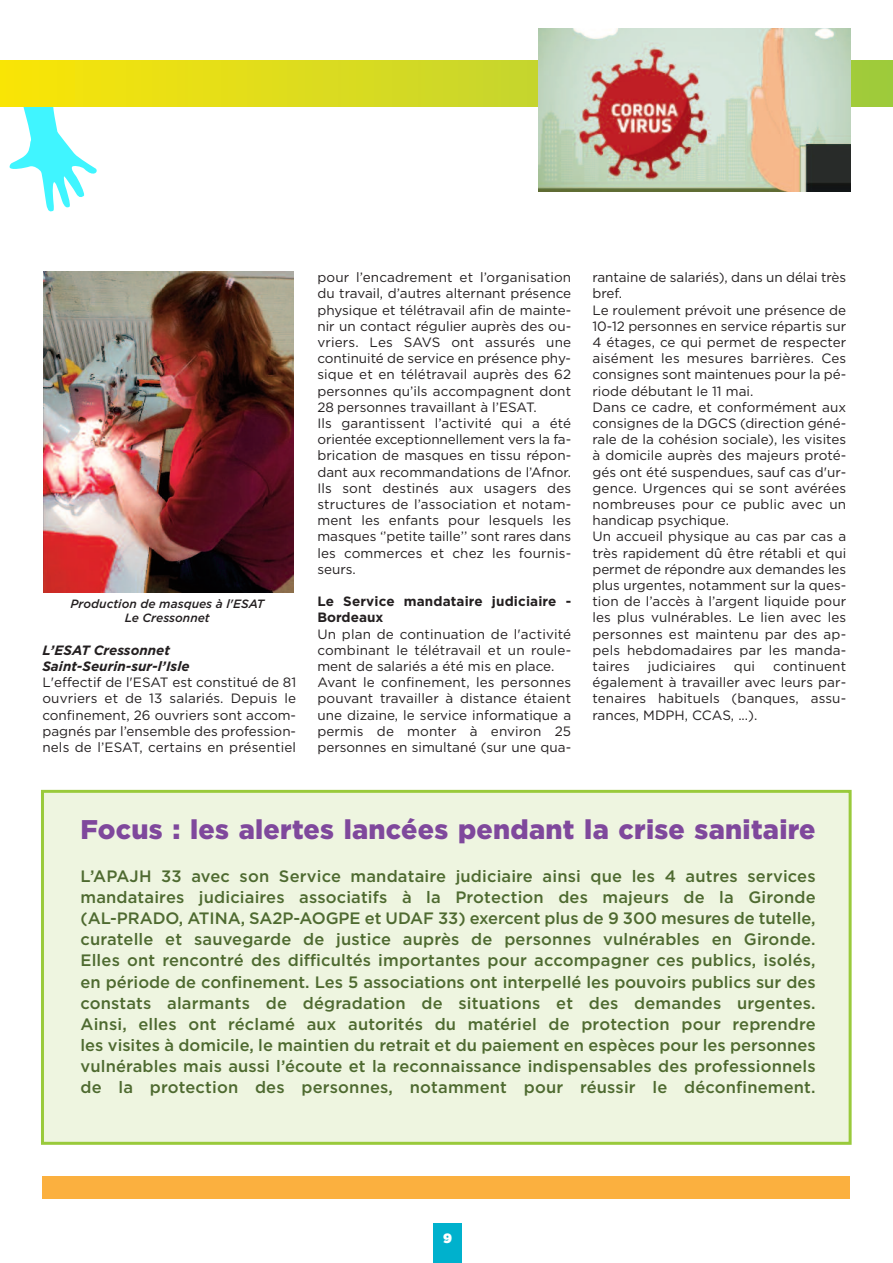
<style>
.page{position:relative;width:893px;height:1263px;background:#fff}
.page>*{position:absolute;margin:0;border:0;box-sizing:border-box;transform-origin:0 0}
.t1{font:900 27px "Gotham";letter-spacing:.01em;color:#7f489c}
.t2{font:500 16.5px/21.1px "Gotham";letter-spacing:.01em;color:#4e6a30;text-align:justify}
.t3{font:13.5px/16.2px "Gotham";color:#231f20}
.t4{font:italic 700 13.5px/16.2px "Gotham";color:#231f20}
.t5{font:700 13.5px/16.2px "Gotham";letter-spacing:.01em;color:#231f20}
.t6{font:900 13.5px "Gotham";color:#fff}
.t7{font:italic 500 12px/14.4px "Gotham";color:#231f20;text-align:center}
</style>
<div class="page">
<svg style="left:9px;top:106px;width:90px;height:106px"></svg>
<div style="left:433px;top:1223px;width:29px;height:40px;background:#00b1cd"></div>
<svg style="left:0;top:60px;width:893px;height:46px;background:#dbdb1d"></svg>
<img style="left:538px;top:29px;width:312px;height:162px">
<div style="left:44px;top:793px;width:805px;height:349px;background:#eef5e0"></div>
<div style="left:41px;top:790px;width:811px;height:355px;border:3px solid #99ca3b"></div>
<img style="left:44px;top:272px;width:249px;height:321px">
<div style="left:43px;top:1176px;width:807px;height:23px;background:#fbb03f"></div>
<p class="t7" style="left:71px;top:596px;width:195px">Production de masques à l'ESAT<br>Le Cressonnet</p>
<p class="t4" style="left:42px;top:643px;width:149px">L’ESAT Cressonnet<br>Saint-Seurin-sur-l’Isle</p>
<p class="t3" style="left:42px;top:675px;width:255px;text-align:justify">L'effectif de l'ESAT est constitué de 81 ouvriers et de 13 salariés. Depuis le confinement, 26 ouvriers sont accom&shy;pagnés par l’ensemble des profession&shy;nels de l’ESAT, certains en présentiel</p>
<p class="t3" style="left:317px;top:270px;width:255px">pour l’encadrement et l’organisation du travail, d’autres alternant présence physique et télétravail afin de mainte&shy;nir un contact régulier auprès des ou&shy;vriers. Les SAVS ont assurés une continuité de service en présence phy&shy;sique et en télétravail auprès des 62 personnes qu’ils accompagnent dont 28 personnes travaillant à l’ESAT.<br>Ils garantissent l’activité qui a été orientée exceptionnellement vers la fa&shy;brication de masques en tissu répon&shy;dant aux recommandations de l’Afnor.<br>Ils sont destinés aux usagers des structures de l’association et notam&shy;ment les enfants pour lesquels les masques ‘’petite taille’’ sont rares dans les commerces et chez les fournis&shy;seurs.</p>
<p class="t5" style="left:317px;top:594px;width:255px">Le Service mandataire judiciaire -<br>Bordeaux</p>
<p class="t3" style="left:317px;top:627px;width:255px">Un plan de continuation de l'activité combinant le télétravail et un roule&shy;ment de salariés a été mis en place.<br>Avant le confinement, les personnes pouvant travailler à distance étaient une dizaine, le service informatique a permis de monter à environ 25 personnes en simultané (sur une qua-</p>
<p class="t3" style="left:592px;top:270px;width:255px">rantaine de salariés), dans un délai très bref.<br>Le roulement prévoit une présence de 10-12 personnes en service répartis sur 4 étages, ce qui permet de respecter aisément les mesures barrières. Ces consignes sont maintenues pour la pé&shy;riode débutant le 11 mai.<br>Dans ce cadre, et conformément aux consignes de la DGCS (direction géné&shy;rale de la cohésion sociale), les visites à domicile auprès des majeurs proté&shy;gés ont été suspendues, sauf cas d'ur&shy;gence. Urgences qui se sont avérées nombreuses pour ce public avec un handicap psychique.<br>Un accueil physique au cas par cas a très rapidement dû être rétabli et qui permet de répondre aux demandes les plus urgentes, notamment sur la ques&shy;tion de l’accès à l’argent liquide pour les plus vulnérables. Le lien avec les personnes est maintenu par des ap&shy;pels hebdomadaires par les manda&shy;taires</p>
<p class="t3" style="left:648px;top:659px;width:70px">judiciaires</p>
<p class="t3" style="left:734px;top:659px;width:23px">qui</p>
<p class="t3" style="left:592px;top:659px;width:255px;text-align:justify;text-indent:181px">continuent également à travailler avec leurs par&shy;tenaires habituels (banques, assu&shy;rances, MDPH, CCAS, ...).</p>
<h1 class="t1" style="left:81px;top:820px;width:737px">Focus : les alertes lancées pendant la crise sanitaire</h1>
<p class="t2" style="left:80px;top:867px;width:737px">L’APAJH 33 avec son Service mandataire judiciaire ainsi que les 4 autres services mandataires judiciaires associatifs à la Protection des majeurs de la Gironde (AL-PRADO, ATINA, SA2P-AOGPE et UDAF 33) exercent plus de 9 300 mesures de tutelle, curatelle et sauvegarde de justice auprès de personnes vulnérables en Gironde.<br>Elles ont rencontré des difficultés importantes pour accompagner ces publics, isolés, en période de confinement. Les 5 associations ont interpellé les pouvoirs publics sur des constats alarmants de dégradation de situations et des demandes urgentes.<br>Ainsi, elles ont réclamé aux autorités du matériel de protection pour reprendre les visites à domicile, le maintien du retrait et du paiement en espèces pour les personnes vulnérables mais aussi l’écoute et la reconnaissance indispensables des professionnels de la protection des personnes, notamment pour réussir le déconfinement.</p>
<p class="t6" style="left:443px;top:1234px;width:10px">9</p>
</div>
